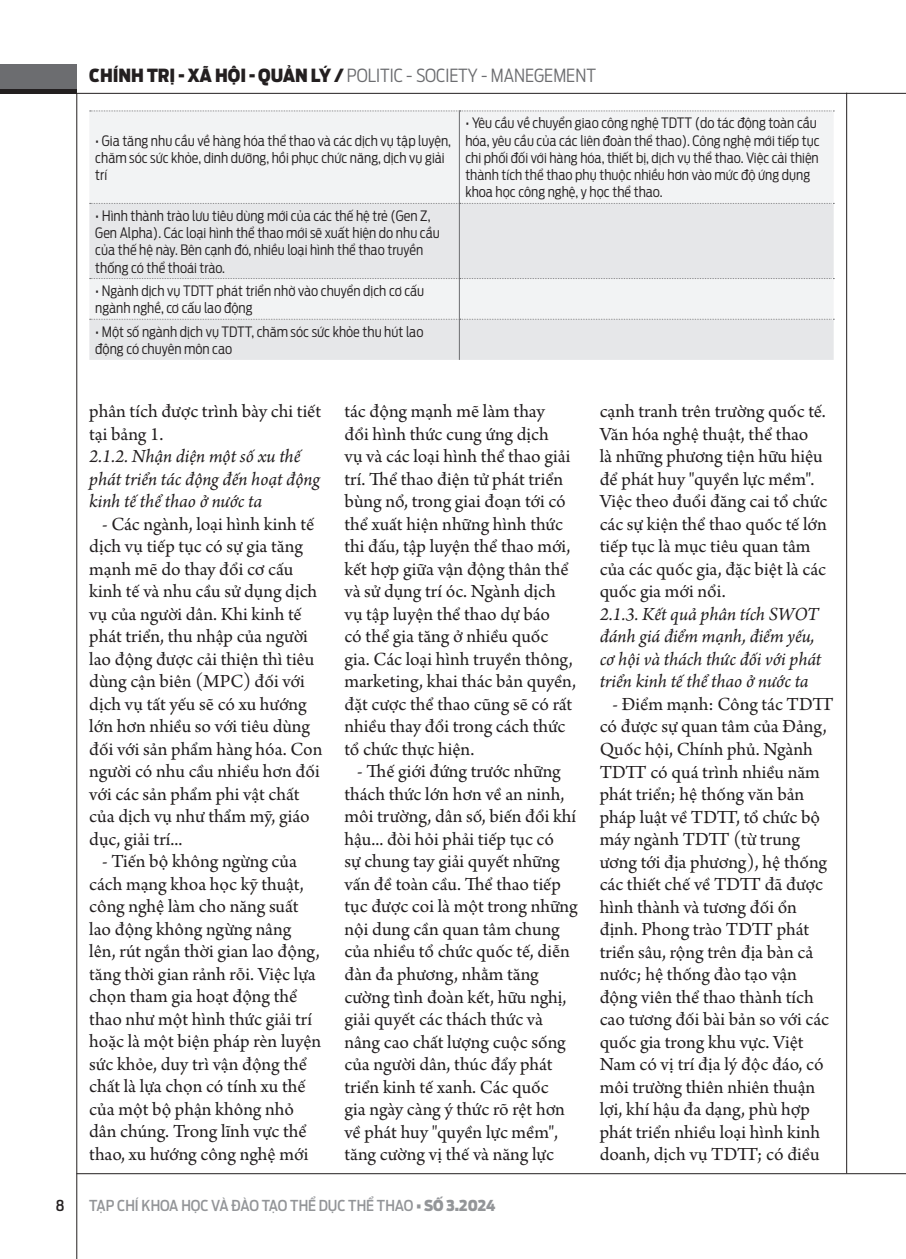
<style>
.page{position:relative;width:906px;height:1259px;background:#fff}
.page>*{position:absolute;margin:0;border:0;box-sizing:border-box;transform-origin:0 0}
.t1{font:19.5px/22.5px "Arno Pro";color:#231f20}
.t2{font:italic 19.5px/22.5px "Arno Pro";letter-spacing:-.005em;color:#231f20}
.t3{font:300 18px "Antenna Cond";color:#6c6d70}
.t4{font:500 15px "Antenna Cond";color:#939598}
.t5{font:500 15px "Antenna Cond";color:#231f20}
.t6{font:300 14.25px/17.2px "Antenna Cond";color:#231f20}
.s1{font-weight:900;color:#231f20}
.s2{font-weight:900}
</style>
<div class="page">
<hr style="left:77px;top:93px;width:829px;height:1px;background:#231f20">
<hr style="left:77px;top:1173px;width:829px;height:1px;background:#231f20">
<hr style="left:77px;top:94px;width:1px;height:1165px;background:#231f20">
<hr style="left:846px;top:93px;width:1px;height:1080px;background:#231f20">
<div style="left:0;top:64px;width:77px;height:30px;background:#6c6d70"></div>
<div style="left:0;top:89px;width:77px;height:5px;background:#231f20"></div>
<div style="left:89px;top:111px;width:744px;height:92px;background:#f2f3f4"></div>
<svg style="left:89px;top:203px;width:744px;height:157px;fill:#e6e7e9"></svg>
<svg style="left:90px;top:111px;width:744px;height:1px"></svg>
<svg style="left:90px;top:203px;width:744px;height:1px"></svg>
<svg style="left:90px;top:278px;width:744px;height:1px"></svg>
<svg style="left:90px;top:319px;width:744px;height:1px"></svg>
<hr style="left:459px;top:111px;width:1px;height:92px;background:#6c6d70">
<hr style="left:459px;top:204px;width:1px;height:74px;background:#6c6d70">
<hr style="left:459px;top:279px;width:1px;height:40px;background:#6c6d70">
<hr style="left:459px;top:319px;width:1px;height:41px;background:#6c6d70">
<p class="t3" style="left:89px;top:64px;width:508px"><span class="s1">CHÍNH TRỊ - XÃ HỘI - QUẢN LÝ /</span> POLITIC - SOCIETY - MANEGEMENT</p>
<p class="t6" style="left:95px;top:131px;width:357px">• Gia tăng nhu cầu về hàng hóa thể thao và các dịch vụ tập luyện, chăm sóc sức khỏe, dinh dưỡng, hồi phục chức năng, dịch vụ giải trí</p>
<p class="t6" style="left:95px;top:206px;width:346px">• Hình thành trào lưu tiêu dùng mới của các thế hệ trẻ (Gen Z, Gen Alpha). Các loại hình thể thao mới sẽ xuất hiện do nhu cầu của thế hệ này. Bên cạnh đó, nhiều loại hình thể thao truyền thống có thể thoái trào.</p>
<p class="t6" style="left:95px;top:282px;width:330px">• Ngành dịch vụ TDTT phát triển nhờ vào chuyển dịch cơ cấu ngành nghề, cơ cấu lao động</p>
<p class="t6" style="left:95px;top:322px;width:330px">• Một số ngành dịch vụ TDTT, chăm sóc sức khỏe thu hút lao động có chuyên môn cao</p>
<p class="t6" style="left:465px;top:114px;width:356px">• Yêu cầu về chuyển giao công nghệ TDTT (do tác động toàn cầu hóa, yêu cầu của các liên đoàn thể thao). Công nghệ mới tiếp tục chi phối đối với hàng hóa, thiết bị, dịch vụ thể thao. Việc cải thiện thành tích thể thao phụ thuộc nhiều hơn vào mức độ ứng dụng khoa học công nghệ, y học thể thao.</p>
<p class="t1" style="left:89px;top:401px;width:233px">phân tích được trình bày chi tiết tại bảng 1.</p>
<p class="t2" style="left:89px;top:446px;width:232px">2.1.2. Nhận diện một số xu thế phát triển tác động đến hoạt động kinh tế thể thao ở nước ta</p>
<p class="t1" style="left:89px;top:513px;width:235px;text-indent:13px">- Các ngành, loại hình kinh tế dịch vụ tiếp tục có sự gia tăng mạnh mẽ do thay đổi cơ cấu kinh tế và nhu cầu sử dụng dịch vụ của người dân. Khi kinh tế phát triển, thu nhập của người lao động được cải thiện thì tiêu dùng cận biên (MPC) đối với dịch vụ tất yếu sẽ có xu hướng lớn hơn nhiều so với tiêu dùng đối với sản phẩm hàng hóa. Con người có nhu cầu nhiều hơn đối với các sản phẩm phi vật chất của dịch vụ như thẩm mỹ, giáo dục, giải trí...</p>
<p class="t1" style="left:89px;top:851px;width:233px;text-indent:13px">- Tiến bộ không ngừng của cách mạng khoa học kỹ thuật, công nghệ làm cho năng suất lao động không ngừng nâng lên, rút ngắn thời gian lao động, tăng thời gian rảnh rỗi. Việc lựa chọn tham gia hoạt động thể thao như một hình thức giải trí hoặc là một biện pháp rèn luyện sức khỏe, duy trì vận động thể chất là lựa chọn có tính xu thế của một bộ phận không nhỏ dân chúng. Trong lĩnh vực thể thao, xu hướng công nghệ mới</p>
<p class="t1" style="left:344px;top:401px;width:233px">tác động mạnh mẽ làm thay<br>đổi hình thức cung ứng dịch<br>vụ và các loại hình thể thao giải trí. Thể thao điện tử phát triển bùng nổ, trong giai đoạn tới có thể xuất hiện những hình thức thi đấu, tập luyện thể thao mới, kết hợp giữa vận động thân thể và sử dụng trí óc. Ngành dịch vụ tập luyện thể thao dự báo<br>có thể gia tăng ở nhiều quốc gia. Các loại hình truyền thông, marketing, khai thác bản quyền, đặt cược thể thao cũng sẽ có rất nhiều thay đổi trong cách thức tổ chức thực hiện.</p>
<p class="t1" style="left:344px;top:761px;width:235px;text-indent:13px">- Thế giới đứng trước những thách thức lớn hơn về an ninh, môi trường, dân số, biến đổi khí hậu... đòi hỏi phải tiếp tục có<br>sự chung tay giải quyết những vấn đề toàn cầu. Thể thao tiếp tục được coi là một trong những nội dung cần quan tâm chung của nhiều tổ chức quốc tế, diễn đàn đa phương, nhằm tăng cường tình đoàn kết, hữu nghị, giải quyết các thách thức và nâng cao chất lượng cuộc sống của người dân, thúc đẩy phát triển kinh tế xanh. Các quốc<br>gia ngày càng ý thức rõ rệt hơn về phát huy "quyền lực mềm", tăng cường vị thế và năng lực</p>
<p class="t5" style="left:56px;top:1196px;width:10px">8</p>
<p class="t4" style="left:89px;top:1196px;width:408px">TẠP CHÍ KHOA HỌC VÀ ĐÀO TẠO THỂ DỤC THỂ THAO <span class="s2">• SỐ 3.2024</span></p>
<p class="t1" style="left:600px;top:401px;width:229px">cạnh tranh trên trường quốc tế.<br>Văn hóa nghệ thuật, thể thao<br>là những phương tiện hữu hiệu để phát huy "quyền lực mềm".<br>Việc theo đuổi đăng cai tổ chức các sự kiện thể thao quốc tế lớn tiếp tục là mục tiêu quan tâm của các quốc gia, đặc biệt là các quốc gia mới nổi.</p>
<p class="t2" style="left:600px;top:604px;width:223px">2.1.3. Kết quả phân tích SWOT đánh giá điểm mạnh, điểm yếu, cơ hội và thách thức đối với phát triển kinh tế thể thao ở nước ta</p>
<p class="t1" style="left:600px;top:694px;width:235px;text-indent:13px">- Điểm mạnh: Công tác TDTT có được sự quan tâm của Đảng,<br>Quốc hội, Chính phủ. Ngành<br>TDTT có quá trình nhiều năm phát triển; hệ thống văn bản pháp luật về TDTT, tổ chức bộ máy ngành TDTT (từ trung ương tới địa phương), hệ thống các thiết chế về TDTT đã được hình thành và tương đối ổn định. Phong trào TDTT phát triển sâu, rộng trên địa bàn cả nước; hệ thống đào tạo vận động viên thể thao thành tích cao tương đối bài bản so với các quốc gia trong khu vực. Việt<br>Nam có vị trí địa lý độc đáo, có môi trường thiên nhiên thuận lợi, khí hậu đa dạng, phù hợp phát triển nhiều loại hình kinh doanh, dịch vụ TDTT; có điều</p>
</div>
